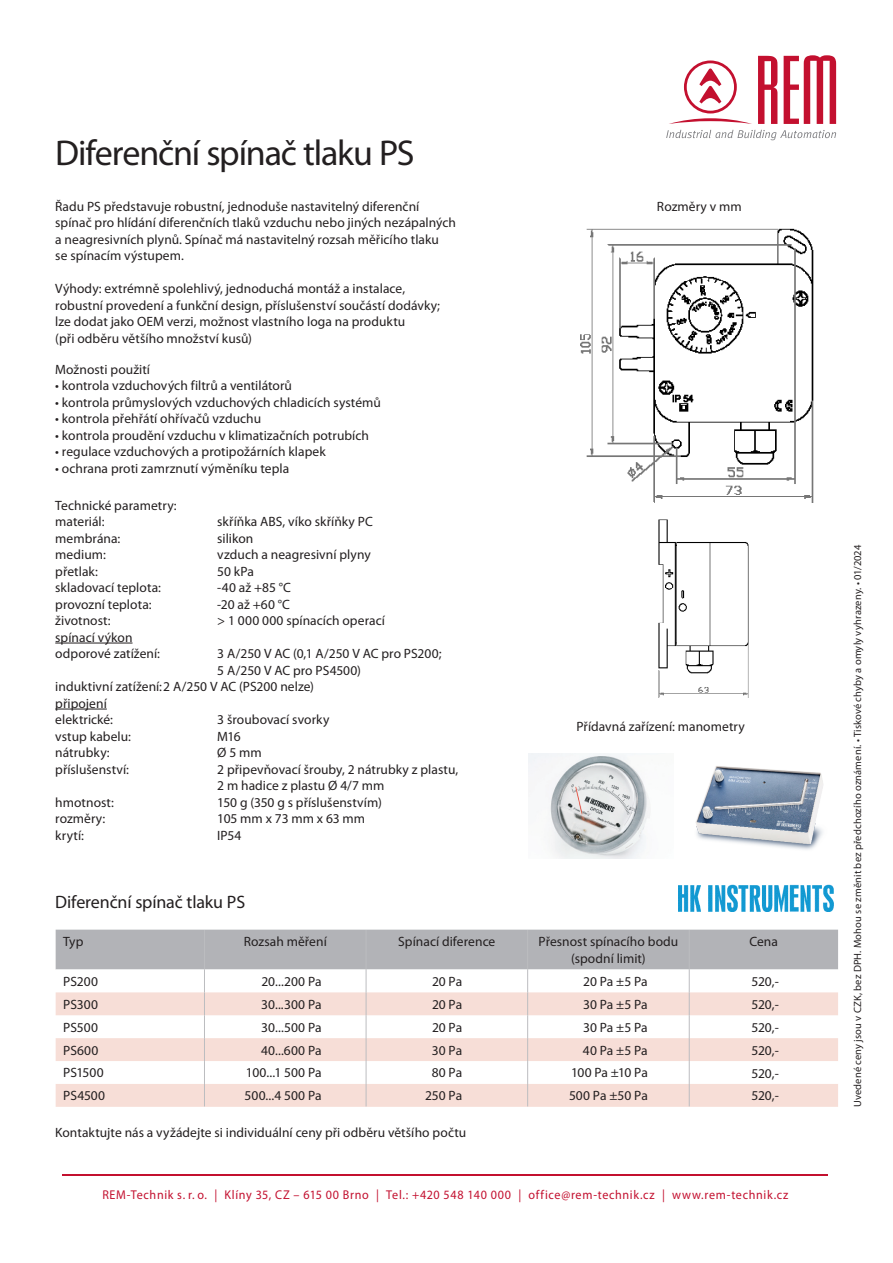
<style>
.page{position:relative;width:893px;height:1263px;background:#fff}
.page>*{position:absolute;margin:0;border:0;box-sizing:border-box;transform-origin:0 0}
.hlavní_nadpis{font:36px "Myriad Pro";letter-spacing:-.035em;color:#231f20}
.hladina_-_základní_t{font:18px "Myriad Pro";letter-spacing:-.01em;color:#231f20}
.hladina_-_základní_p{font:13.5px/16.5px "Myriad Pro";letter-spacing:.005em;color:#231f20;text-align:center}
.t1{font:12.75px "Myriad Pro";letter-spacing:.055em;color:#c3102f;scale:.95 1}
.hladina_-_základní_p-2{font:10.5px "Myriad Pro";letter-spacing:.015em;color:#231f20}
</style>
<div class="page">
<svg style="left:666px;top:130px;width:170px;height:10px"></svg>
<svg style="left:758px;top:56px;width:19px;height:68px"></svg>
<svg style="left:784px;top:55px;width:52px;height:69px"></svg>
<svg style="left:669px;top:61px;width:83px;height:63px"></svg>
<img style="left:678px;top:884px;width:156px;height:27px">
<svg style="left:56px;top:930px;width:782px;height:176px"></svg>
<hr style="left:55px;top:643px;width:78px;height:1px;background:#231f20">
<hr style="left:55px;top:709px;width:52px;height:1px;background:#231f20">
<img style="left:581px;top:229px;width:233px;height:273px">
<img style="left:658px;top:519px;width:90px;height:179px">
<img style="left:695px;top:766px;width:128px;height:84px">
<img style="left:529px;top:753px;width:121px;height:105px">
<hr style="left:62px;top:1174px;width:766px;height:1px;background:#c3102f">
<p class="hlavní_nadpis" style="left:55px;top:130px;width:361px">Diferenční spínač tlaku PS</p>
<p class="hladina_-_základní_p" style="left:55px;top:198px;width:366px">Řadu PS představuje robustní, jednoduše nastavitelný diferenční</p>
<p class="hladina_-_základní_p" style="left:657px;top:198px;width:86px">Rozměry v mm</p>
<p class="hladina_-_základní_p" style="left:55px;top:214px;width:402px">spínač pro hlídání diferenčních tlaků vzduchu nebo jiných nezápalných</p>
<p class="hladina_-_základní_p" style="left:55px;top:231px;width:385px">a neagresivních plynů. Spínač má nastavitelný rozsah měřicího tlaku</p>
<p class="hladina_-_základní_p" style="left:55px;top:247px;width:130px">se spínacím výstupem.</p>
<p class="hladina_-_základní_p" style="left:55px;top:280px;width:351px">Výhody: extrémně spolehlivý, jednoduchá montáž a instalace,</p>
<p class="hladina_-_základní_p" style="left:55px;top:297px;width:386px">robustní provedení a funkční design, příslušenství součástí dodávky;</p>
<p class="hladina_-_základní_p" style="left:55px;top:313px;width:352px">lze dodat jako OEM verzi, možnost vlastního loga na produktu</p>
<p class="hladina_-_základní_p" style="left:55px;top:330px;width:198px">(při odběru většího množství kusů)</p>
<p class="hladina_-_základní_p" style="left:55px;top:361px;width:96px">Možnosti použití</p>
<p class="hladina_-_základní_p" style="left:55px;top:377px;width:238px">• kontrola vzduchových filtrů a ventilátorů</p>
<p class="hladina_-_základní_p" style="left:55px;top:394px;width:327px">• kontrola průmyslových vzduchových chladicích systémů</p>
<p class="hladina_-_základní_p" style="left:55px;top:410px;width:207px">• kontrola přehřátí ohřívačů vzduchu</p>
<p class="hladina_-_základní_p" style="left:55px;top:427px;width:315px">• kontrola proudění vzduchu v klimatizačních potrubích</p>
<p class="hladina_-_základní_p" style="left:55px;top:443px;width:272px">• regulace vzduchových a protipožárních klapek</p>
<p class="hladina_-_základní_p" style="left:55px;top:460px;width:236px">• ochrana proti zamrznutí výměníku tepla</p>
<p class="hladina_-_základní_p" style="left:55px;top:497px;width:123px">Technické parametry:</p>
<p class="hladina_-_základní_p" style="left:55px;top:513px;width:51px">materiál:</p>
<p class="hladina_-_základní_p" style="left:217px;top:513px;width:157px">skříňka ABS, víko skříňky PC</p>
<p class="hladina_-_základní_p" style="left:55px;top:530px;width:67px">membrána:</p>
<p class="hladina_-_základní_p" style="left:217px;top:530px;width:38px">silikon</p>
<p class="hladina_-_základní_p" style="left:55px;top:546px;width:52px">medium:</p>
<p class="hladina_-_základní_p" style="left:217px;top:546px;width:155px">vzduch a neagresivní plyny</p>
<p class="hladina_-_základní_p" style="left:55px;top:563px;width:44px">přetlak:</p>
<p class="hladina_-_základní_p" style="left:217px;top:563px;width:38px">50 kPa</p>
<p class="hladina_-_základní_p" style="left:55px;top:579px;width:107px">skladovací teplota:</p>
<p class="hladina_-_základní_p" style="left:217px;top:579px;width:75px">-40 až +85 °C</p>
<p class="hladina_-_základní_p" style="left:55px;top:596px;width:98px">provozní teplota:</p>
<p class="hladina_-_základní_p" style="left:217px;top:596px;width:74px">-20 až +60 °C</p>
<p class="hladina_-_základní_p" style="left:55px;top:612px;width:57px">životnost:</p>
<p class="hladina_-_základní_p" style="left:217px;top:612px;width:169px">&gt; 1 000 000 spínacích operací</p>
<p class="hladina_-_základní_p" style="left:55px;top:629px;width:79px">spínací výkon</p>
<p class="hladina_-_základní_p" style="left:55px;top:645px;width:106px">odporové zatížení:</p>
<p class="hladina_-_základní_p" style="left:217px;top:645px;width:226px">3 A/250 V AC (0,1 A/250 V AC pro PS200;</p>
<p class="hladina_-_základní_p" style="left:217px;top:662px;width:145px">5 A/250 V AC pro PS4500)</p>
<p class="hladina_-_základní_p" style="left:55px;top:678px;width:260px">induktivní zatížení:2 A/250 V AC (PS200 nelze)</p>
<p class="hladina_-_základní_p" style="left:55px;top:695px;width:53px">připojení</p>
<p class="hladina_-_základní_p" style="left:55px;top:711px;width:59px">elektrické:</p>
<p class="hladina_-_základní_p" style="left:217px;top:711px;width:114px">3 šroubovací svorky</p>
<p class="hladina_-_základní_p" style="left:55px;top:728px;width:77px">vstup kabelu:</p>
<p class="hladina_-_základní_p" style="left:217px;top:728px;width:25px">M16</p>
<p class="hladina_-_základní_p" style="left:55px;top:744px;width:56px">nátrubky:</p>
<p class="hladina_-_základní_p" style="left:217px;top:744px;width:46px">Ø 5 mm</p>
<p class="hladina_-_základní_p" style="left:55px;top:761px;width:75px">příslušenství:</p>
<p class="hladina_-_základní_p" style="left:217px;top:761px;width:242px;text-align:left">2 připevňovací šrouby, 2 nátrubky z plastu,<br>2 m hadice z plastu Ø 4/7 mm</p>
<p class="hladina_-_základní_p" style="left:55px;top:794px;width:60px">hmotnost:</p>
<p class="hladina_-_základní_p" style="left:217px;top:794px;width:166px">150 g (350 g s příslušenstvím)</p>
<p class="hladina_-_základní_p" style="left:55px;top:810px;width:51px">rozměry:</p>
<p class="hladina_-_základní_p" style="left:217px;top:810px;width:149px">105 mm x 73 mm x 63 mm</p>
<p class="hladina_-_základní_p" style="left:55px;top:827px;width:30px">krytí:</p>
<p class="hladina_-_základní_p" style="left:217px;top:827px;width:26px">IP54</p>
<p class="hladina_-_základní_p" style="left:576px;top:718px;width:170px">Přídavná zařízení: manometry</p>
<p class="hladina_-_základní_t" style="left:55px;top:891px;width:191px">Diferenční spínač tlaku PS</p>
<p class="hladina_-_základní_p" style="left:63px;top:933px;width:22px">Typ</p>
<p class="hladina_-_základní_p" style="left:244px;top:933px;width:85px">Rozsah měření</p>
<p class="hladina_-_základní_p" style="left:398px;top:933px;width:99px">Spínací diference</p>
<p class="hladina_-_základní_p" style="left:539px;top:933px;width:141px">Přesnost spínacího bodu (spodní limit)</p>
<p class="hladina_-_základní_p" style="left:749px;top:933px;width:30px">Cena</p>
<p class="hladina_-_základní_p" style="left:63px;top:973px;width:36px">PS200</p>
<p class="hladina_-_základní_p" style="left:261px;top:973px;width:62px">20...200 Pa</p>
<p class="hladina_-_základní_p" style="left:432px;top:973px;width:32px">20 Pa</p>
<p class="hladina_-_základní_p" style="left:583px;top:973px;width:66px">20 Pa ±5 Pa</p>
<p class="hladina_-_základní_p" style="left:751px;top:973px;width:29px">520,-</p>
<p class="hladina_-_základní_p" style="left:63px;top:996px;width:36px">PS300</p>
<p class="hladina_-_základní_p" style="left:261px;top:996px;width:62px">30...300 Pa</p>
<p class="hladina_-_základní_p" style="left:432px;top:996px;width:32px">20 Pa</p>
<p class="hladina_-_základní_p" style="left:583px;top:996px;width:66px">30 Pa ±5 Pa</p>
<p class="hladina_-_základní_p" style="left:751px;top:996px;width:29px">520,-</p>
<p class="hladina_-_základní_p" style="left:63px;top:1019px;width:36px">PS500</p>
<p class="hladina_-_základní_p" style="left:261px;top:1019px;width:62px">30...500 Pa</p>
<p class="hladina_-_základní_p" style="left:432px;top:1019px;width:32px">20 Pa</p>
<p class="hladina_-_základní_p" style="left:583px;top:1019px;width:66px">30 Pa ±5 Pa</p>
<p class="hladina_-_základní_p" style="left:751px;top:1019px;width:29px">520,-</p>
<p class="hladina_-_základní_p" style="left:63px;top:1041px;width:37px">PS600</p>
<p class="hladina_-_základní_p" style="left:261px;top:1041px;width:62px">40...600 Pa</p>
<p class="hladina_-_základní_p" style="left:432px;top:1041px;width:32px">30 Pa</p>
<p class="hladina_-_základní_p" style="left:583px;top:1041px;width:66px">40 Pa ±5 Pa</p>
<p class="hladina_-_základní_p" style="left:751px;top:1042px;width:29px">520,-</p>
<p class="hladina_-_základní_p" style="left:63px;top:1064px;width:42px">PS1500</p>
<p class="hladina_-_základní_p" style="left:246px;top:1064px;width:77px">100...1 500 Pa</p>
<p class="hladina_-_základní_p" style="left:432px;top:1064px;width:32px">80 Pa</p>
<p class="hladina_-_základní_p" style="left:571px;top:1064px;width:78px">100 Pa ±10 Pa</p>
<p class="hladina_-_základní_p" style="left:751px;top:1064px;width:29px">520,-</p>
<p class="hladina_-_základní_p" style="left:63px;top:1087px;width:43px">PS4500</p>
<p class="hladina_-_základní_p" style="left:245px;top:1087px;width:78px">500...4 500 Pa</p>
<p class="hladina_-_základní_p" style="left:425px;top:1087px;width:39px">250 Pa</p>
<p class="hladina_-_základní_p" style="left:569px;top:1087px;width:80px">500 Pa ±50 Pa</p>
<p class="hladina_-_základní_p" style="left:751px;top:1087px;width:29px">520,-</p>
<p class="hladina_-_základní_p" style="left:55px;top:1124px;width:413px">Kontaktujte nás a vyžádejte si individuální ceny při odběru většího počtu</p>
<p class="t1" style="left:102px;top:1187px;width:724px">REM-Technik s. r. o. | Klíny 35, CZ – 615 00 Brno | Tel.: +420 548 140 000 | office@rem-technik.cz | www.rem-technik.cz</p>
<p class="hladina_-_základní_p-2" style="left:851px;top:1107px;width:564px;rotate:-90deg">Uvedené ceny jsou v CZK, bez DPH. Mohou se změnit bez předchozího oznámení. • Tiskové chyby a omyly vyhrazeny. • 01/2024</p>
</div>
